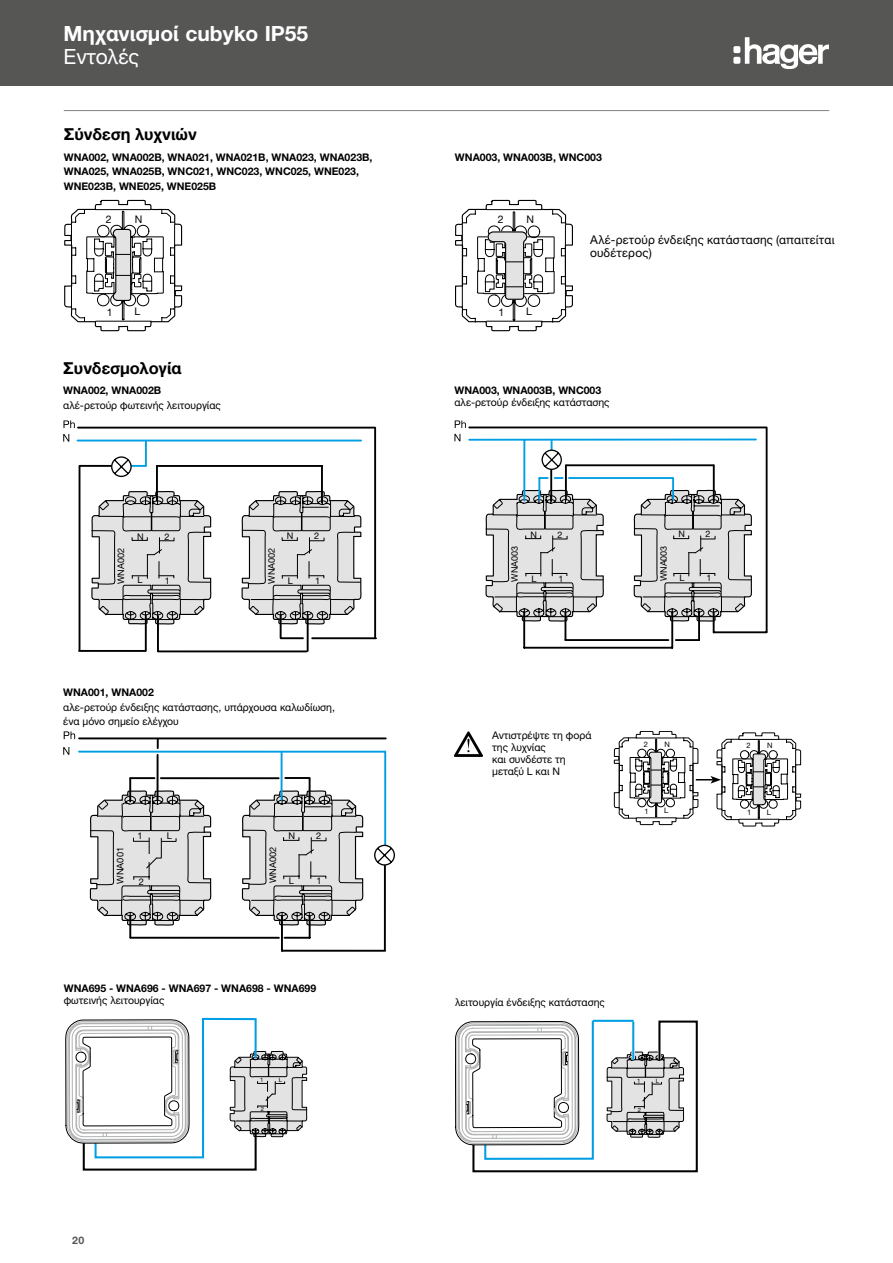
<style>
.page{position:relative;width:893px;height:1263px;background:#fff}
.page>*{position:absolute;margin:0;border:0;box-sizing:border-box;transform-origin:0 0}
.t1{font:700 21px "Helvetica Neue LTW1 G";color:#fff}
.t2{font:21px "Helvetica Neue LTW1 G";color:#fff}
.t3{font:700 16.5px "Helvetica Neue LTW1 G";color:#000}
.t4{font:12px/13.5px "Helvetica Neue LTW1 G";letter-spacing:.015em;color:#000}
.t5{font:10.5px/12px "Helvetica Neue LTW1 G";color:#000}
.t6{font:700 10.5px/14.7px "Helvetica Neue LTW1 G";color:#000}
.t7{font:10.5px "Helvetica Neue LT Com";color:#000}
.t8{font:700 10.5px "Helvetica Neue LTW1 G";color:#565655}
.t9{font:9.3px "Helvetica Neue LT Com";color:#000}
.t10{font:9.15px "Helvetica Neue LT Com";color:#000}
.t11{font:9px "Helvetica Neue LT Com";color:#000}
.t12{font:7.5px "Helvetica Neue LT Com";color:#000}
.t13{font:5.85px "Helvetica Neue LT Com";color:#000}
</style>
<div class="page">
<div style="left:0;top:0;width:893px;height:85px;background:#565655"></div>
<svg style="left:745px;top:37px;width:84px;height:32px"></svg>
<div style="left:733px;top:46px;width:7px;height:7px;background:#fff;border-radius:2px"></div>
<div style="left:733px;top:57px;width:7px;height:7px;background:#fff;border-radius:2px"></div>
<hr style="left:64px;top:110px;width:765px;height:1px;background:#868786">
<svg style="left:64px;top:200px;width:119px;height:132px"></svg>
<svg style="left:455px;top:200px;width:118px;height:132px"></svg>
<svg style="left:485px;top:489px;width:267px;height:137px"></svg>
<div style="left:525px;top:535px;width:16px;height:4px;border:1px solid #000"></div>
<hr style="left:469px;top:426px;width:297px;height:2px;background:#000">
<hr style="left:523px;top:440px;width:2px;height:61px;background:#009ee3">
<hr style="left:469px;top:439px;width:287px;height:2px;background:#009ee3">
<hr style="left:766px;top:427px;width:2px;height:205px;background:#000">
<hr style="left:714px;top:631px;width:53px;height:2px;background:#000">
<hr style="left:713px;top:612px;width:2px;height:20px;background:#000">
<hr style="left:698px;top:612px;width:2px;height:28px;background:#000">
<hr style="left:565px;top:639px;width:103px;height:2px;background:#000">
<hr style="left:564px;top:612px;width:2px;height:28px;background:#000">
<hr style="left:671px;top:612px;width:2px;height:36px;background:#000">
<hr style="left:524px;top:647px;width:148px;height:2px;background:#000">
<hr style="left:523px;top:612px;width:2px;height:36px;background:#000">
<hr style="left:676px;top:639px;width:23px;height:2px;background:#000">
<hr style="left:538px;top:478px;width:2px;height:22px;background:#009ee3">
<svg style="left:539px;top:477px;width:9px;height:2px"></svg>
<svg style="left:555px;top:477px;width:8px;height:2px"></svg>
<hr style="left:569px;top:477px;width:104px;height:2px;background:#009ee3">
<hr style="left:565px;top:465px;width:2px;height:35px;background:#000">
<hr style="left:713px;top:465px;width:2px;height:36px;background:#000">
<hr style="left:566px;top:464px;width:148px;height:2px;background:#000">
<hr style="left:550px;top:468px;width:2px;height:33px;background:#000">
<hr style="left:672px;top:478px;width:2px;height:22px;background:#009ee3">
<svg style="left:541px;top:440px;width:22px;height:31px"></svg>
<svg style="left:454px;top:434px;width:6px;height:7px"></svg>
<svg style="left:455px;top:420px;width:11px;height:8px"></svg>
<svg style="left:91px;top:491px;width:271px;height:138px"></svg>
<div style="left:132px;top:537px;width:15px;height:4px;border:1px solid #000"></div>
<hr style="left:80px;top:465px;width:37px;height:2px;background:#000">
<hr style="left:78px;top:427px;width:296px;height:2px;background:#000">
<hr style="left:145px;top:441px;width:2px;height:25px;background:#009ee3">
<hr style="left:374px;top:428px;width:2px;height:209px;background:#000">
<hr style="left:156px;top:466px;width:2px;height:35px;background:#000">
<hr style="left:321px;top:466px;width:2px;height:37px;background:#000">
<hr style="left:157px;top:465px;width:165px;height:2px;background:#000">
<hr style="left:79px;top:466px;width:1px;height:184px;background:#000">
<hr style="left:125px;top:465px;width:21px;height:2px;background:#009ee3">
<hr style="left:79px;top:650px;width:66px;height:2px;background:#000">
<hr style="left:145px;top:615px;width:2px;height:36px;background:#000">
<hr style="left:157px;top:616px;width:2px;height:35px;background:#000">
<hr style="left:159px;top:650px;width:147px;height:2px;background:#000">
<hr style="left:307px;top:616px;width:2px;height:35px;background:#000">
<hr style="left:280px;top:615px;width:2px;height:23px;background:#000">
<hr style="left:312px;top:637px;width:64px;height:2px;background:#000">
<hr style="left:281px;top:637px;width:22px;height:2px;background:#000">
<hr style="left:77px;top:440px;width:284px;height:1px;background:#009ee3">
<svg style="left:110px;top:456px;width:22px;height:21px"></svg>
<svg style="left:63px;top:434px;width:6px;height:8px"></svg>
<svg style="left:64px;top:420px;width:11px;height:8px"></svg>
<svg style="left:89px;top:789px;width:275px;height:141px"></svg>
<svg style="left:63px;top:747px;width:6px;height:8px"></svg>
<hr style="left:79px;top:737px;width:307px;height:2px;background:#000">
<svg style="left:64px;top:731px;width:11px;height:8px"></svg>
<hr style="left:129px;top:778px;width:2px;height:23px;background:#000">
<hr style="left:309px;top:778px;width:2px;height:23px;background:#000">
<hr style="left:161px;top:777px;width:118px;height:2px;background:#000">
<hr style="left:157px;top:755px;width:2px;height:45px;background:#000">
<hr style="left:79px;top:751px;width:306px;height:2px;background:#009ee3">
<hr style="left:384px;top:752px;width:2px;height:93px;background:#009ee3">
<svg style="left:374px;top:844px;width:21px;height:22px"></svg>
<hr style="left:384px;top:866px;width:2px;height:84px;background:#000">
<hr style="left:282px;top:950px;width:103px;height:2px;background:#000">
<hr style="left:281px;top:916px;width:2px;height:35px;background:#000">
<hr style="left:309px;top:916px;width:2px;height:21px;background:#000">
<hr style="left:285px;top:937px;width:25px;height:2px;background:#000">
<hr style="left:131px;top:937px;width:148px;height:2px;background:#000">
<hr style="left:129px;top:916px;width:2px;height:21px;background:#000">
<hr style="left:281px;top:752px;width:2px;height:48px;background:#009ee3">
<svg style="left:157px;top:739px;width:2px;height:9px"></svg>
<hr style="left:285px;top:777px;width:25px;height:2px;background:#000">
<hr style="left:130px;top:777px;width:24px;height:2px;background:#000">
<svg style="left:614px;top:731px;width:187px;height:95px"></svg>
<svg style="left:65px;top:1017px;width:242px;height:154px"></svg>
<svg style="left:455px;top:1019px;width:243px;height:154px"></svg>
<svg style="left:454px;top:731px;width:29px;height:26px"></svg>
<h1 class="t1" style="left:64px;top:21px;width:246px">Μηχανισμοί cubyko IP55</h1>
<h1 class="t2" style="left:64px;top:43px;width:77px">Εντολές</h1>
<h2 class="t3" style="left:64px;top:124px;width:135px">Σύνδεση λυχνιών</h2>
<p class="t6" style="left:64px;top:149px;width:310px">WNA002, WNA002B, WNA021, WNA021B, WNA023, WNA023B,<br>WNA025, WNA025B, WNC021, WNC023, WNC025, WNE023,<br>WNE023B, WNE025, WNE025B</p>
<p class="t6" style="left:455px;top:149px;width:148px">WNA003, WNA003B, WNC003</p>
<p class="t7" style="left:106px;top:212px;width:7px">2</p>
<p class="t7" style="left:135px;top:212px;width:9px">N</p>
<p class="t7" style="left:107px;top:306px;width:7px">1</p>
<p class="t7" style="left:134px;top:305px;width:7px">L</p>
<h2 class="t3" style="left:63px;top:358px;width:120px">Συνδεσμολογία</h2>
<p class="t6" style="left:63px;top:383px;width:100px">WNA002, WNA002B</p>
<p class="t5" style="left:63px;top:399px;width:159px">αλέ-ρετούρ φωτεινής λειτουργίας</p>
<p class="t10" style="left:115px;top:584px;width:38px;rotate:-90deg">WNA002</p>
<p class="t10" style="left:137px;top:531px;width:8px">N</p>
<p class="t10" style="left:164px;top:531px;width:7px">2</p>
<p class="t10" style="left:138px;top:574px;width:7px">L</p>
<p class="t10" style="left:165px;top:575px;width:7px">1</p>
<p class="t10" style="left:266px;top:584px;width:38px;rotate:-90deg">WNA002</p>
<p class="t10" style="left:287px;top:530px;width:8px">N</p>
<p class="t10" style="left:314px;top:530px;width:7px">2</p>
<p class="t10" style="left:288px;top:575px;width:7px">L</p>
<p class="t10" style="left:315px;top:575px;width:7px">1</p>
<p class="t6" style="left:63px;top:685px;width:92px">WNA001, WNA002</p>
<p class="t5" style="left:63px;top:699px;width:273px;line-height:14.7px">αλε-ρετούρ ένδειξης κατάστασης, υπάρχουσα καλωδίωση, ένα μόνο σημείο ελέγχου</p>
<p class="t9" style="left:114px;top:884px;width:38px;rotate:-90deg">WNA001</p>
<p class="t9" style="left:138px;top:830px;width:7px">1</p>
<p class="t9" style="left:167px;top:830px;width:7px">L</p>
<p class="t9" style="left:139px;top:875px;width:7px">2</p>
<p class="t9" style="left:267px;top:883px;width:38px;rotate:-90deg">WNA002</p>
<p class="t9" style="left:288px;top:830px;width:8px">N</p>
<p class="t9" style="left:316px;top:830px;width:7px">2</p>
<p class="t9" style="left:289px;top:875px;width:7px">L</p>
<p class="t9" style="left:316px;top:875px;width:7px">1</p>
<p class="t6" style="left:64px;top:981px;width:254px">WNA695 - WNA696 - WNA697 - WNA698 - WNA699</p>
<p class="t5" style="left:64px;top:994px;width:102px">φωτεινής λειτουργίας</p>
<p class="t8" style="left:72px;top:1233px;width:14px">20</p>
<p class="t13" style="left:260px;top:1076px;width:5px">1</p>
<p class="t13" style="left:279px;top:1076px;width:5px">L</p>
<p class="t13" style="left:261px;top:1105px;width:5px">2</p>
<p class="t7" style="left:498px;top:212px;width:7px">2</p>
<p class="t7" style="left:526px;top:212px;width:9px">N</p>
<p class="t7" style="left:498px;top:306px;width:7px">1</p>
<p class="t7" style="left:526px;top:305px;width:7px">L</p>
<p class="t4" style="left:590px;top:232px;width:246px">Αλέ-ρετούρ ένδειξης κατάστασης (απαιτείται ουδέτερος)</p>
<p class="t6" style="left:454px;top:383px;width:148px">WNA003, WNA003B, WNC003</p>
<p class="t5" style="left:454px;top:396px;width:157px">αλε-ρετούρ ένδειξης κατάστασης</p>
<p class="t11" style="left:509px;top:582px;width:37px;rotate:-90deg">WNA003</p>
<p class="t11" style="left:531px;top:529px;width:8px">N</p>
<p class="t11" style="left:558px;top:529px;width:7px">2</p>
<p class="t11" style="left:532px;top:573px;width:7px">L</p>
<p class="t11" style="left:559px;top:573px;width:7px">1</p>
<p class="t11" style="left:658px;top:581px;width:37px;rotate:-90deg">WNA003</p>
<p class="t11" style="left:678px;top:528px;width:8px">N</p>
<p class="t11" style="left:705px;top:528px;width:7px">2</p>
<p class="t11" style="left:679px;top:572px;width:7px">L</p>
<p class="t11" style="left:706px;top:572px;width:7px">1</p>
<p class="t5" style="left:492px;top:729px;width:101px">Αντιστρέψτε τη φορά της λυχνίας<br>και συνδέστε τη μεταξύ L και Ν</p>
<p class="t12" style="left:644px;top:739px;width:6px">2</p>
<p class="t12" style="left:664px;top:739px;width:7px">N</p>
<p class="t12" style="left:644px;top:806px;width:6px">1</p>
<p class="t12" style="left:664px;top:806px;width:6px">L</p>
<p class="t12" style="left:746px;top:741px;width:6px">2</p>
<p class="t12" style="left:767px;top:741px;width:7px">N</p>
<p class="t12" style="left:747px;top:808px;width:6px">1</p>
<p class="t12" style="left:767px;top:807px;width:6px">L</p>
<p class="t5" style="left:455px;top:996px;width:151px">λειτουργία ένδειξης κατάστασης</p>
<p class="t13" style="left:637px;top:1077px;width:5px">1</p>
<p class="t13" style="left:638px;top:1106px;width:5px">2</p>
<p class="t13" style="left:656px;top:1077px;width:5px">L</p>
</div>
